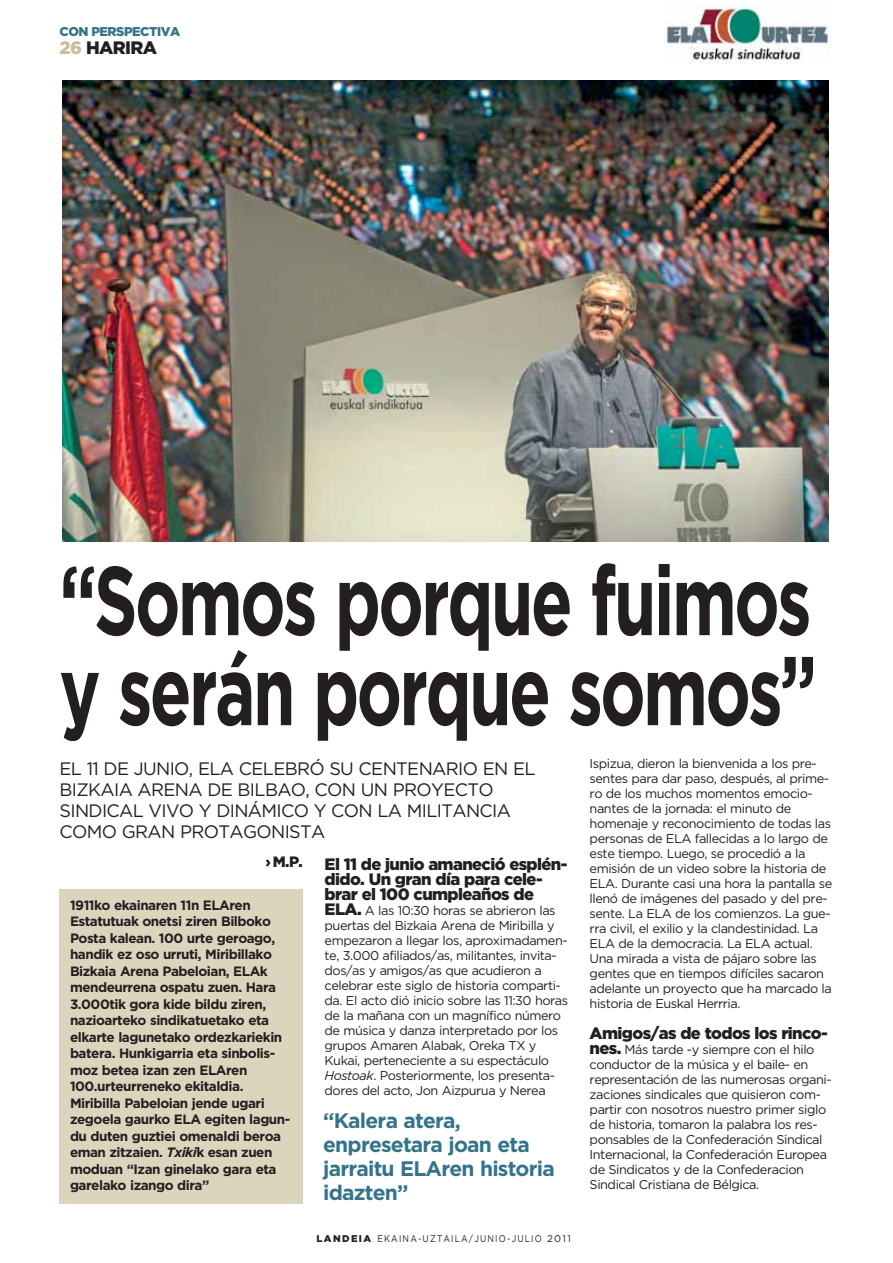
<style>
.page{position:relative;width:893px;height:1263px;background:#fff}
.page>*{position:absolute;margin:0;border:0;box-sizing:border-box;transform-origin:0 0}
.t1{font:700 97.5px/90px "Gotham";letter-spacing:-.035em;color:#231f20;scale:.7 1}
.t2{font:700 21px/24px "Gotham";letter-spacing:-.035em;color:#33748a}
.t3{font:18px/21px "Gotham";letter-spacing:-.035em;color:#231f20}
.t4{font:900 18px "Gotham";letter-spacing:-.035em;color:#231f20}
.t5{font:900 16.5px/15px "Gotham";letter-spacing:-.035em;color:#231f20}
.t6{font:900 15px "Gotham";color:#231f20}
.t7{font:700 13.5px/16.5px "Gotham";letter-spacing:-.035em;color:#231f20}
.t8{font:12.75px/15px "Gotham";letter-spacing:-.035em;color:#231f20}
.t9{font:900 12.75px "Gotham";letter-spacing:-.035em;color:#33748a}
.t10{font:9.75px "Gotham";letter-spacing:.145em;color:#231f20;scale:.85 1}
.s1{color:#cabf9c}
.s2{font-weight:900;font-size:16.5px}
.s3{font-style:italic}
.s4{font-weight:900}
</style>
<div class="page">
<img style="left:665px;top:4px;width:165px;height:60px">
<img style="left:62px;top:81px;width:766px;height:460px">
<div style="left:60px;top:889px;width:243px;height:314px;background:#dcd5be"></div>
<p class="t9" style="left:60px;top:26px;width:122px">CON PERSPECTIVA</p>
<h3 class="t4" style="left:60px;top:40px;width:99px"><span class="s1">26</span> HARIRA</h3>
<h1 class="t1" style="left:60px;top:562px;width:1083px">“Somos porque fuimos y serán porque somos”</h1>
<h3 class="t3" style="left:60px;top:759px;width:478px">EL 11 DE JUNIO, ELA CELEBRÓ SU CENTENARIO EN EL BIZKAIA ARENA DE BILBAO, CON UN PROYECTO SINDICAL VIVO Y DINÁMICO Y CON LA MILITANCIA COMO GRAN PROTAGONISTA</h3>
<p class="t8" style="left:590px;top:756px;width:244px">Ispizua, dieron la bienvenida a los pre&shy;sentes para dar paso, después, al prime&shy;ro de los muchos momentos emocio&shy;nantes de la jornada: el minuto de homenaje y reconocimiento de todas las personas de ELA fallecidas a lo largo de este tiempo. Luego, se procedió a la emisión de un video sobre la historia de ELA. Durante casi una hora la pantalla se llenó de imágenes del pasado y del pre&shy;sente. La ELA de los comienzos. La gue&shy;rra civil, el exilio y la clandestinidad. La ELA de la democracia. La ELA actual.<br>Una mirada a vista de pájaro sobre las gentes que en tiempos difíciles sacaron adelante un proyecto que ha marcado la historia de Euskal Herrria.</p>
<p class="t5" style="left:590px;top:1027px;width:240px">Amigos/as de todos los rinco-</p>
<p class="t8" style="left:590px;top:1043px;width:243px"><span class="s2">nes.</span> Más tarde -y siempre con el hilo conductor de la música y el baile- en representación de las numerosas organi&shy;zaciones sindicales que quisieron com&shy;partir con nosotros nuestro primer siglo de historia, tomaron la palabra los res&shy;ponsables de la Confederación Sindical Internacional, la Confederación Europea de Sindicatos y de la Confederacion Sindical Cristiana de Bélgica.</p>
<p class="t6" style="left:265px;top:856px;width:39px">› M.P.</p>
<p class="t7" style="left:70px;top:898px;width:222px">1911ko ekainaren 11n ELAren<br>Estatutuak onetsi ziren Bilboko<br>Posta kalean. 100 urte geroago, handik ez oso urruti, Miribillako<br>Bizkaia Arena Pabeloian, ELAk mendeurrena ospatu zuen. Hara<br>3.000tik gora kide bildu ziren, nazioarteko sindikatuetako eta elkarte lagunetako ordezkariekin batera. Hunkigarria eta sinbolis&shy;moz betea izan zen ELAren<br>100.urteurreneko ekitaldia.<br>Miribilla Pabeloian jende ugari zegoela gaurko ELA egiten lagun&shy;du duten guztiei omenaldi beroa eman zitzaien. <span class="s3">Txiki</span>k esan zuen moduan “Izan ginelako gara eta garelako izango dira”</p>
<p class="t5" style="left:325px;top:858px;width:244px">El 11 de junio amaneció esplén&shy;dido. Un gran día para cele&shy;brar el 100 cumpleaños de</p>
<p class="t8" style="left:325px;top:904px;width:245px"><span class="s2">ELA.</span> A las 10:30 horas se abrieron las puertas del Bizkaia Arena de Miribilla y empezaron a llegar los, aproximadamen&shy;te, 3.000 afiliados/as, militantes, invita&shy;dos/as y amigos/as que acudieron a celebrar este siglo de historia comparti&shy;da. El acto dió inicio sobre las 11:30 horas de la mañana con un magnífico número de música y danza interpretado por los grupos Amaren Alabak, Oreka TX y Kukai, perteneciente a su espectáculo <span class="s3">Hostoak</span>. Posteriormente, los presenta&shy;dores del acto, Jon Aizpurua y Nerea</p>
<h2 class="t2" style="left:323px;top:1110px;width:233px">“Kalera atera, enpresetara joan eta jarraitu ELAren historia idazten”</h2>
<p class="t10" style="left:316px;top:1235px;width:301px"><span class="s4">LANDEIA</span> EKAINA-UZTAILA/JUNIO-JULIO 2011</p>
</div>
